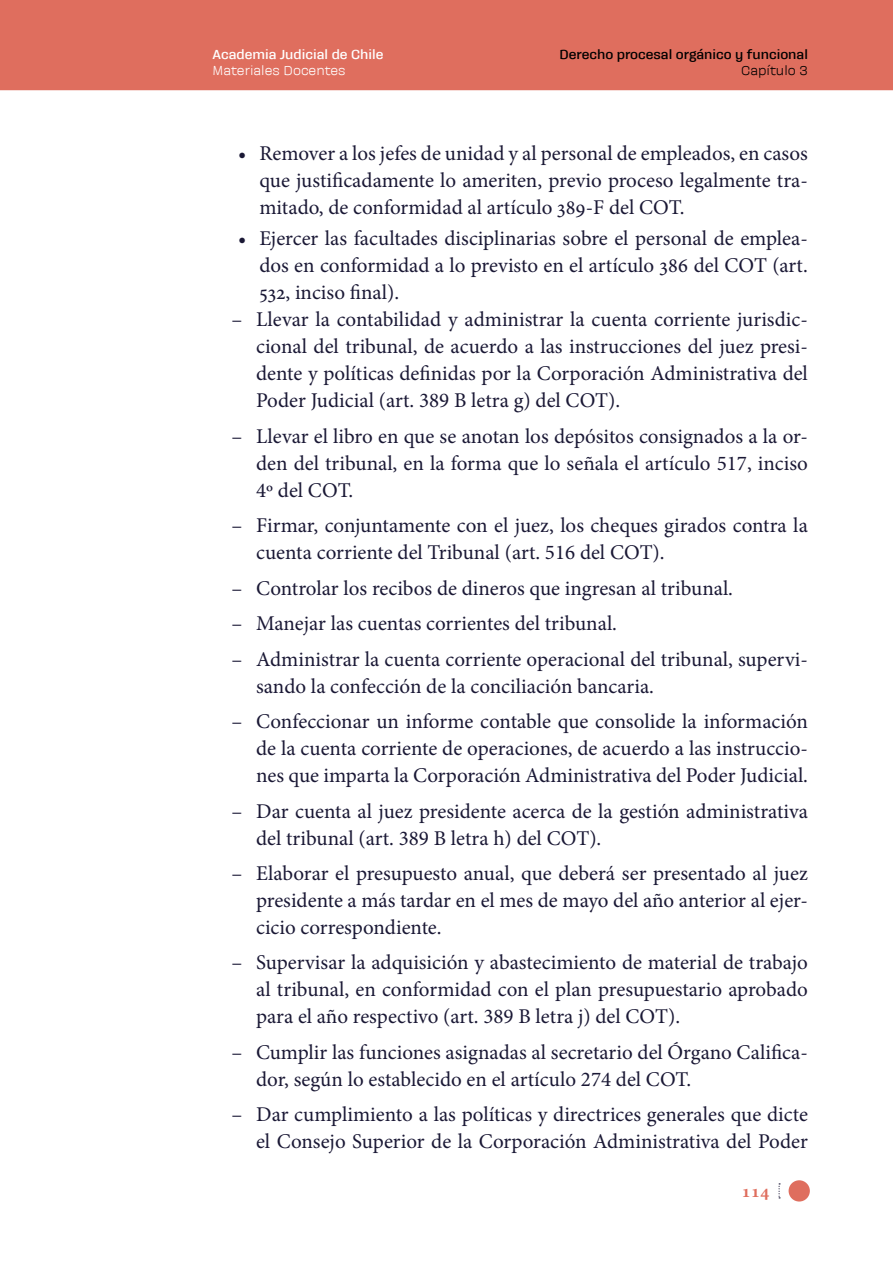
<style>
.page{position:relative;width:893px;height:1263px;background:#fff}
.page>*{position:absolute;margin:0;border:0;box-sizing:border-box;transform-origin:0 0}
.t1{font:21px/27px "Minion Pro";letter-spacing:-.005em;color:#1a1835;text-align:justify}
.t2{font:700 18px "Minion Pro";color:#df6e5e}
.t3{font:700 13.5px "Galeana Standard";color:#000}
.t4{font:700 13.5px "Galeana Standard";color:#fff}
.t5{font:13.5px "Galeana Standard";color:#fff}
.t6{font:13.5px "Galeana Standard";color:#000}
</style>
<div class="page">
<div style="left:0;top:0;width:893px;height:89px;background:#df6e5e"></div>
<hr style="left:0;top:89px;width:893px;height:1px;background:#df6e5e">
<svg style="left:778px;top:1183px;width:2px;height:15px"></svg>
<div style="left:789px;top:1180px;width:21px;height:21px;background:#df6e5e;border-radius:50%"></div>
<p class="t4" style="left:213px;top:47px;width:172px">Academia Judicial de Chile</p>
<p class="t5" style="left:213px;top:63px;width:134px">Materiales Docentes</p>
<p class="t3" style="left:560px;top:47px;width:250px">Derecho procesal orgánico y funcional</p>
<p class="t6" style="left:741px;top:63px;width:68px">Capítulo 3</p>
<p class="t1" style="left:259px;top:140px;width:550px;text-indent:-21px">• Remover a los jefes de unidad y al personal de empleados, en casos que justificadamente lo ameriten, previo proceso legalmente tra&shy;mitado, de conformidad al artículo 389-F del COT.</p>
<p class="t1" style="left:259px;top:225px;width:550px;text-indent:-21px">• Ejercer las facultades disciplinarias sobre el personal de emplea&shy;dos en conformidad a lo previsto en el artículo 386 del COT (art.<br>532, inciso final).</p>
<p class="t1" style="left:256px;top:306px;width:553px;text-indent:-25px">– Llevar la contabilidad y administrar la cuenta corriente jurisdic&shy;cional del tribunal, de acuerdo a las instrucciones del juez presi&shy;dente y políticas definidas por la Corporación Administrativa del Poder Judicial (art. 389 B letra g) del COT).</p>
<p class="t1" style="left:256px;top:422px;width:553px;text-indent:-25px">– Llevar el libro en que se anotan los depósitos consignados a la or&shy;den del tribunal, en la forma que lo señala el artículo 517, inciso 4º del COT.</p>
<p class="t1" style="left:256px;top:512px;width:553px;text-indent:-25px">– Firmar, conjuntamente con el juez, los cheques girados contra la cuenta corriente del Tribunal (art. 516 del COT).</p>
<p class="t1" style="left:232px;top:574px;width:503px">– Controlar los recibos de dineros que ingresan al tribunal.</p>
<p class="t1" style="left:232px;top:610px;width:387px">– Manejar las cuentas corrientes del tribunal.</p>
<p class="t1" style="left:256px;top:645px;width:553px;text-indent:-25px">– Administrar la cuenta corriente operacional del tribunal, supervi&shy;sando la confección de la conciliación bancaria.</p>
<p class="t1" style="left:256px;top:708px;width:553px;text-indent:-25px">– Confeccionar un informe contable que consolide la información de la cuenta corriente de operaciones, de acuerdo a las instruccio&shy;nes que imparta la Corporación Administrativa del Poder Judicial.</p>
<p class="t1" style="left:256px;top:797px;width:553px;text-indent:-25px">– Dar cuenta al juez presidente acerca de la gestión administrativa del tribunal (art. 389 B letra h) del COT).</p>
<p class="t1" style="left:256px;top:860px;width:553px;text-indent:-25px">– Elaborar el presupuesto anual, que deberá ser presentado al juez presidente a más tardar en el mes de mayo del año anterior al ejer&shy;cicio correspondiente.</p>
<p class="t1" style="left:256px;top:949px;width:553px;text-indent:-25px">– Supervisar la adquisición y abastecimiento de material de trabajo al tribunal, en conformidad con el plan presupuestario aprobado para el año respectivo (art. 389 B letra j) del COT).</p>
<p class="t1" style="left:256px;top:1039px;width:553px;text-indent:-25px">– Cumplir las funciones asignadas al secretario del Órgano Califica&shy;dor, según lo establecido en el artículo 274 del COT.</p>
<p class="t1" style="left:232px;top:1101px;width:578px;text-align:right">– Dar cumplimiento a las políticas y directrices generales que dicte el Consejo Superior de la Corporación Administrativa del Poder</p>
<p class="t2" style="left:741px;top:1178px;width:30px">114</p>
</div>
